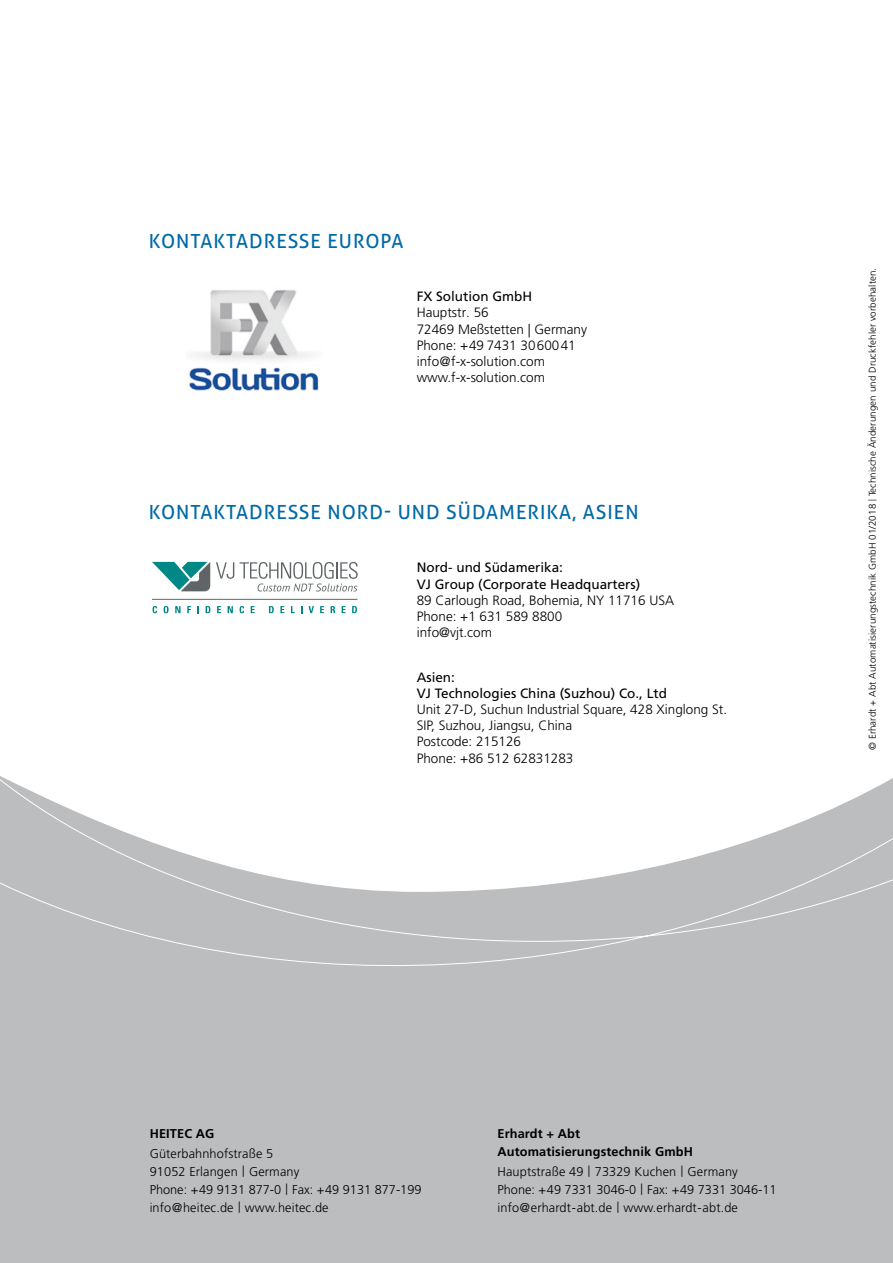
<style>
.page{position:relative;width:893px;height:1263px;background:#fff}
.page>*{position:absolute;margin:0;border:0;box-sizing:border-box;transform-origin:0 0}
.t1{font:19.5px "Aller";letter-spacing:.05em;color:#006aa7}
.t2{font:300 13.5px/16.2px "Frutiger";color:#000}
.t3{font:13.5px/16.2px "Frutiger CE";color:#000}
.t4{font:300 12.75px/18px "Frutiger";letter-spacing:.01em;color:#000}
.t5{font:700 12.75px/18px "Frutiger CE";letter-spacing:.01em;color:#000}
.t6{font:300 9.75px "Frutiger";letter-spacing:.01em;color:#000}
.s1{font-size:11.25px}
</style>
<div class="page">
<div style="left:0;top:977px;width:893px;height:286px;background:#bbbdbe"></div>
<svg style="left:0;top:776px;width:893px;height:201px"></svg>
<div style="left:879px;top:776px;width:14px;height:157px;background:#bbbdbe"></div>
<svg style="left:153px;top:606px;width:4px;height:7px"></svg>
<svg style="left:164px;top:606px;width:4px;height:7px"></svg>
<svg style="left:175px;top:606px;width:6px;height:7px"></svg>
<svg style="left:187px;top:606px;width:4px;height:7px"></svg>
<svg style="left:197px;top:606px;width:2px;height:7px"></svg>
<svg style="left:206px;top:606px;width:5px;height:7px"></svg>
<svg style="left:217px;top:606px;width:4px;height:7px"></svg>
<svg style="left:228px;top:606px;width:5px;height:7px"></svg>
<svg style="left:240px;top:606px;width:4px;height:7px"></svg>
<svg style="left:251px;top:606px;width:4px;height:7px"></svg>
<svg style="left:269px;top:606px;width:5px;height:7px"></svg>
<svg style="left:280px;top:606px;width:4px;height:7px"></svg>
<svg style="left:291px;top:606px;width:4px;height:7px"></svg>
<svg style="left:309px;top:606px;width:5px;height:7px"></svg>
<svg style="left:320px;top:606px;width:4px;height:7px"></svg>
<svg style="left:331px;top:606px;width:4px;height:7px"></svg>
<svg style="left:342px;top:606px;width:4px;height:7px"></svg>
<svg style="left:352px;top:606px;width:5px;height:7px"></svg>
<hr style="left:152px;top:599px;width:205px;height:1px;background:#5f6566">
<svg style="left:152px;top:562px;width:58px;height:29px"></svg>
<svg style="left:216px;top:562px;width:18px;height:17px"></svg>
<svg style="left:240px;top:562px;width:118px;height:29px"></svg>
<img style="left:189px;top:290px;width:130px;height:101px">
<h1 class="t1" style="left:149px;top:229px;width:256px">KONTAKTADRESSE EUROPA</h1>
<p class="t3" style="left:417px;top:288px;width:117px">FX Solution GmbH</p>
<p class="t2" style="left:417px;top:305px;width:172px">Hauptstr. 56<br>72469 Meßstetten | Germany<br>Phone: +49 7431 3060041 info@f-x-solution.com www.f-x-solution.com</p>
<h1 class="t1" style="left:149px;top:501px;width:491px">KONTAKTADRESSE NORD- UND SÜDAMERIKA, ASIEN</h1>
<p class="t3" style="left:417px;top:559px;width:225px">Nord- und Südamerika:<br>VJ Group (Corporate Headquarters)</p>
<p class="t2" style="left:417px;top:592px;width:259px">89 Carlough Road, Bohemia, NY 11716 USA<br>Phone: +1 631 589 8800<br>info@vjt.com</p>
<p class="t3" style="left:417px;top:669px;width:252px">Asien:<br>VJ Technologies China (Suzhou) Co., Ltd</p>
<p class="t2" style="left:417px;top:701px;width:312px">Unit 27-D, Suchun Industrial Square, 428 Xinglong St.<br>SIP, Suzhou, Jiangsu, China<br>Postcode: 215126<br>Phone: +86 512 62831283</p>
<p class="t6" style="left:867px;top:750px;width:484px;rotate:-90deg">© Erhardt + Abt Automatisierungstechnik GmbH 01/2018 <sup>|</sup> Technische Änderungen und Druckfehler vorbehalten.</p>
<p class="t5" style="left:150px;top:1124px;width:66px">HEITEC AG</p>
<p class="t4" style="left:150px;top:1145px;width:273px">Güterbahnhofstraße 5<br>91052 Erlangen <span class="s1">|</span> Germany<br>Phone: +49 9131 877-0 <span class="s1">|</span> Fax: +49 9131 877-199 info@heitec.de <span class="s1">|</span> www.heitec.de</p>
<p class="t5" style="left:497px;top:1124px;width:197px">Erhardt + Abt<br>Automatisierungstechnik GmbH</p>
<p class="t4" style="left:497px;top:1163px;width:280px">Hauptstraße 49 <span class="s1">|</span> 73329 Kuchen <span class="s1">|</span> Germany<br>Phone: +49 7331 3046-0 <span class="s1">|</span> Fax: +49 7331 3046-11 info@erhardt-abt.de <span class="s1">|</span> www.erhardt-abt.de</p>
</div>
